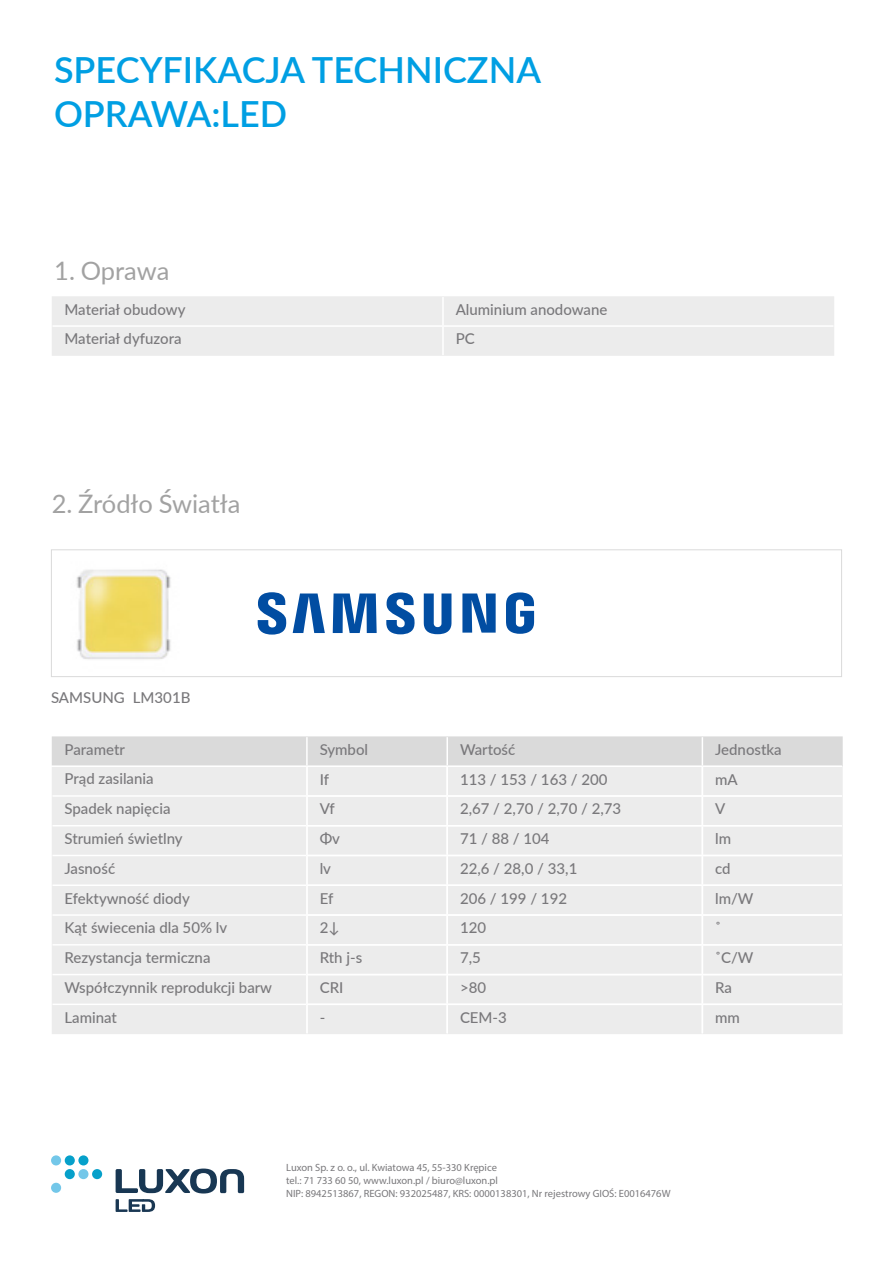
<style>
.page{position:relative;width:893px;height:1263px;background:#fff}
.page>*{position:absolute;margin:0;border:0;box-sizing:border-box;transform-origin:0 0}
.t1{font:600 36px "Lato";color:#009fe3}
.t2{font:25.5px "Lato";color:#a2a2a2}
.t3{font:500 15px/29.7px "Lato";color:#79787b}
.t4{font:10.5px/12.6px "Myriad Pro";color:#79787b}
</style>
<div class="page">
<img style="left:76px;top:569px;width:95px;height:90px">
<svg style="left:258px;top:592px;width:276px;height:43px"></svg>
<svg style="left:116px;top:1168px;width:128px;height:25px"></svg>
<div style="left:92px;top:1169px;width:10px;height:10px;background:#06a0ca;border-radius:50%"></div>
<div style="left:78px;top:1169px;width:10px;height:10px;background:#73c7e9;border-radius:50%"></div>
<div style="left:65px;top:1169px;width:10px;height:10px;background:#06a0ca;border-radius:50%"></div>
<div style="left:65px;top:1155px;width:10px;height:10px;background:#06a0ca;border-radius:50%"></div>
<div style="left:78px;top:1155px;width:10px;height:10px;background:#06a0ca;border-radius:50%"></div>
<div style="left:51px;top:1155px;width:10px;height:10px;background:#73c7e9;border-radius:50%"></div>
<div style="left:51px;top:1183px;width:10px;height:10px;background:#73c7e9;border-radius:50%"></div>
<svg style="left:116px;top:1199px;width:39px;height:13px"></svg>
<div style="left:51px;top:549px;width:791px;height:128px;border:1px solid #dadada"></div>
<div style="left:52px;top:296px;width:782px;height:60px;background:#ececec"></div>
<hr style="left:442px;top:297px;width:2px;height:28px;background:#fff">
<hr style="left:442px;top:327px;width:2px;height:28px;background:#fff">
<hr style="left:53px;top:325px;width:390px;height:2px;background:#fff">
<hr style="left:443px;top:325px;width:390px;height:2px;background:#fff">
<svg style="left:52px;top:736px;width:791px;height:297px"></svg>
<hr style="left:51px;top:765px;width:256px;height:2px;background:#fff">
<hr style="left:306px;top:767px;width:2px;height:29px;background:#fff">
<hr style="left:306px;top:796px;width:2px;height:30px;background:#fff">
<hr style="left:306px;top:826px;width:2px;height:29px;background:#fff">
<hr style="left:306px;top:855px;width:2px;height:30px;background:#fff">
<hr style="left:306px;top:885px;width:2px;height:30px;background:#fff">
<hr style="left:306px;top:915px;width:2px;height:30px;background:#fff">
<hr style="left:306px;top:945px;width:2px;height:29px;background:#fff">
<hr style="left:306px;top:974px;width:2px;height:30px;background:#fff">
<hr style="left:306px;top:1004px;width:2px;height:29px;background:#fff">
<h1 class="t1" style="left:54px;top:44px;width:488px">SPECYFIKACJA TECHNICZNA</h1>
<h1 class="t1" style="left:54px;top:88px;width:235px">OPRAWA:LED</h1>
<h2 class="t2" style="left:54px;top:252px;width:117px">1. Oprawa</h2>
<p class="t3" style="left:65px;top:294px;width:122px">Materiał obudowy</p>
<p class="t3" style="left:456px;top:294px;width:153px">Aluminium anodowane</p>
<p class="t3" style="left:65px;top:323px;width:119px">Materiał dyfuzora</p>
<p class="t3" style="left:456px;top:323px;width:21px">PC</p>
<h2 class="t2" style="left:52px;top:486px;width:190px">2. Źródło Światła</h2>
<p class="t3" style="left:51px;top:682px;width:141px">SAMSUNG LM301B</p>
<p class="t3" style="left:65px;top:734px;width:62px">Parametr</p>
<p class="t3" style="left:320px;top:734px;width:50px">Symbol</p>
<p class="t3" style="left:460px;top:734px;width:57px">Wartość</p>
<p class="t3" style="left:715px;top:734px;width:68px">Jednostka</p>
<p class="t3" style="left:65px;top:763px;width:209px">Prąd zasilania<br>Spadek napięcia<br>Strumień świetlny<br>Jasność<br>Efektywność diody<br>Kąt świecenia dla 50% lv<br>Rezystancja termiczna<br>Współczynnik reprodukcji barw<br>Laminat</p>
<p class="t3" style="left:320px;top:763px;width:11px">If</p>
<p class="t3" style="left:460px;top:763px;width:149px">113 / 153 / 163 / 200</p>
<p class="t3" style="left:715px;top:763px;width:24px">mA</p>
<p class="t3" style="left:320px;top:793px;width:17px">Vf</p>
<p class="t3" style="left:460px;top:793px;width:163px">2,67 / 2,70 / 2,70 / 2,73</p>
<p class="t3" style="left:715px;top:793px;width:12px">V</p>
<p class="t3" style="left:320px;top:823px;width:22px">Φv</p>
<p class="t3" style="left:460px;top:823px;width:91px">71 / 88 / 104</p>
<p class="t3" style="left:715px;top:823px;width:17px">lm</p>
<p class="t3" style="left:320px;top:853px;width:13px">lv</p>
<p class="t3" style="left:460px;top:853px;width:119px">22,6 / 28,0 / 33,1</p>
<p class="t3" style="left:715px;top:853px;width:17px">cd</p>
<p class="t3" style="left:320px;top:882px;width:15px">Ef</p>
<p class="t3" style="left:460px;top:882px;width:109px">206 / 199 / 192</p>
<p class="t3" style="left:715px;top:882px;width:40px">lm/W</p>
<p class="t3" style="left:320px;top:912px;width:21px">2↓</p>
<p class="t3" style="left:460px;top:912px;width:28px">120</p>
<p class="t3" style="left:715px;top:912px;width:7px">˚</p>
<p class="t3" style="left:320px;top:942px;width:44px">Rth j-s</p>
<p class="t3" style="left:460px;top:942px;width:22px">7,5</p>
<p class="t3" style="left:715px;top:942px;width:40px">˚C/W</p>
<p class="t3" style="left:320px;top:972px;width:25px">CRI</p>
<p class="t3" style="left:460px;top:972px;width:28px">&gt;80</p>
<p class="t3" style="left:715px;top:972px;width:18px">Ra</p>
<p class="t3" style="left:320px;top:1002px;width:7px">-</p>
<p class="t3" style="left:460px;top:1002px;width:48px">CEM-3</p>
<p class="t3" style="left:715px;top:1002px;width:26px">mm</p>
<p class="t4" style="left:286px;top:1161px;width:386px">Luxon Sp. z o. o., ul. Kwiatowa 45, 55-330 Krępice<br>tel.: 71 733 60 50, www.luxon.pl / biuro@luxon.pl<br>NIP: 8942513867, REGON: 932025487, KRS: 0000138301, Nr rejestrowy GIOŚ: E0016476W</p>
</div>
